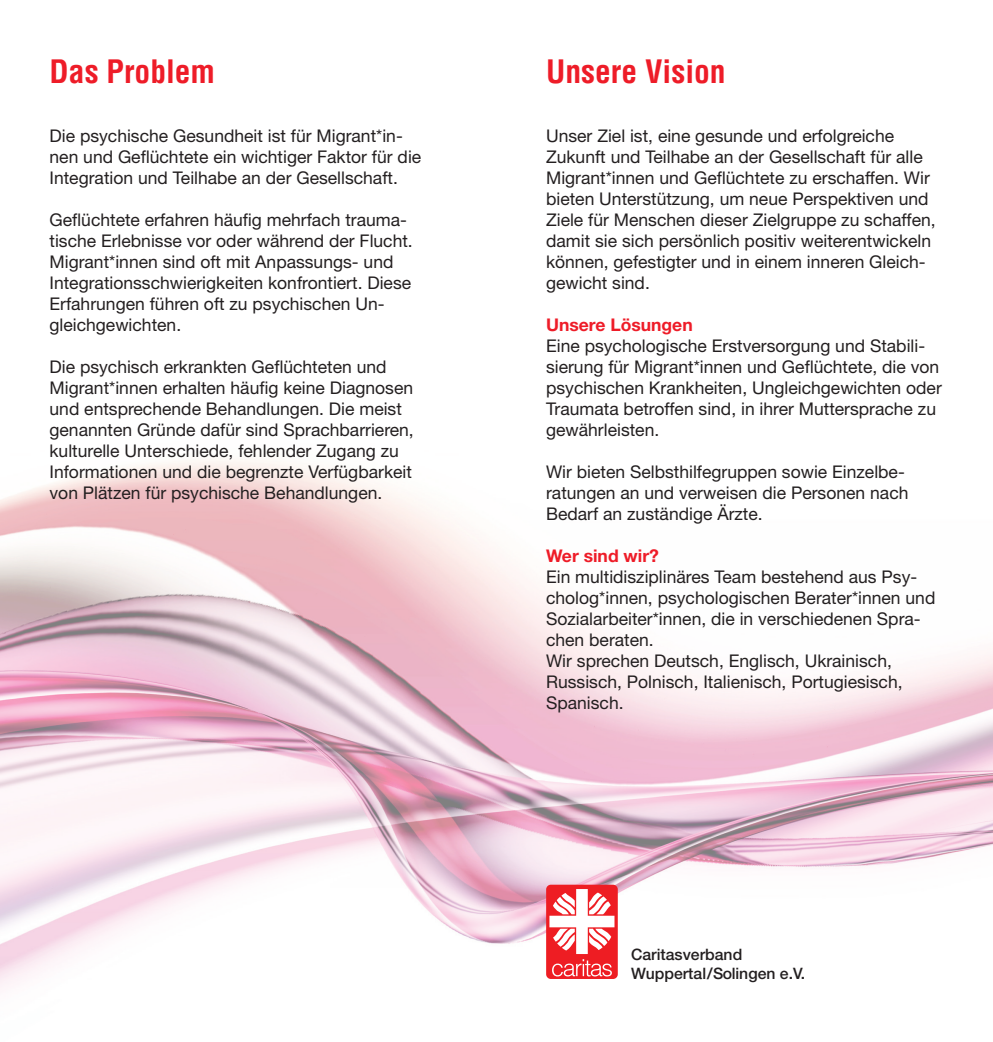
<style>
.page{position:relative;width:993px;height:1042px;background:#fff}
.page>*{position:absolute;margin:0;border:0;box-sizing:border-box;transform-origin:0 0}
.t1{font:700 condensed 31.5px "Helvetica";color:#ee1c28}
.t2{font:17.5px/21px "Helvetica Neue LT Pro";color:#231f20}
.t3{font:700 17.5px "Helvetica Neue LT Pro";color:#ee1c28}
.t4{font:500 15.75px/18.9px "Helvetica Neue";color:#231f20}
</style>
<div class="page">
<img style="left:0;top:459px;width:992px;height:529px">
<div style="left:546px;top:884px;width:71px;height:95px;background:#ee1d23;border-radius:5px"></div>
<svg style="left:549px;top:889px;width:65px;height:87px"></svg>
<h1 class="t1" style="left:50px;top:52px;width:167px">Das Problem</h1>
<p class="t2" style="left:49px;top:125px;width:373px">Die psychische Gesundheit ist für Migrant*in&shy;nen und Geflüchtete ein wichtiger Faktor für die<br>Integration und Teilhabe an der Gesellschaft.</p>
<p class="t2" style="left:49px;top:209px;width:364px">Geflüchtete erfahren häufig mehrfach trauma&shy;tische Erlebnisse vor oder während der Flucht.<br>Migrant*innen sind oft mit Anpassungs- und Integrationsschwierigkeiten konfrontiert. Diese Erfahrungen führen oft zu psychischen Un&shy;gleichgewichten.</p>
<p class="t2" style="left:49px;top:356px;width:366px">Die psychisch erkrankten Geflüchteten und Migrant*innen erhalten häufig keine Diagnosen und entsprechende Behandlungen. Die meist genannten Gründe dafür sind Sprachbarrieren, kulturelle Unterschiede, fehlender Zugang zu Informationen und die begrenzte Verfügbarkeit von Plätzen für psychische Behandlungen.</p>
<h1 class="t1" style="left:546px;top:52px;width:181px">Unsere Vision</h1>
<p class="t2" style="left:546px;top:125px;width:391px">Unser Ziel ist, eine gesunde und erfolgreiche Zukunft und Teilhabe an der Gesellschaft für alle Migrant*innen und Geflüchtete zu erschaffen. Wir bieten Unterstützung, um neue Perspektiven und Ziele für Menschen dieser Zielgruppe zu schaffen, damit sie sich persönlich positiv weiterentwickeln können, gefestigter und in einem inneren Gleich&shy;gewicht sind.</p>
<p class="t3" style="left:546px;top:314px;width:148px">Unsere Lösungen</p>
<p class="t2" style="left:546px;top:335px;width:397px">Eine psychologische Erstversorgung und Stabili&shy;sierung für Migrant*innen und Geflüchtete, die von psychischen Krankheiten, Ungleichgewichten oder Traumata betroffen sind, in ihrer Muttersprache zu gewährleisten.</p>
<p class="t2" style="left:546px;top:461px;width:364px">Wir bieten Selbsthilfegruppen sowie Einzelbe&shy;ratungen an und verweisen die Personen nach<br>Bedarf an zuständige Ärzte.</p>
<p class="t3" style="left:546px;top:545px;width:114px">Wer sind wir?</p>
<p class="t2" style="left:546px;top:566px;width:390px">Ein multidisziplinäres Team bestehend aus Psy&shy;cholog*innen, psychologischen Berater*innen und Sozialarbeiter*innen, die in verschiedenen Spra&shy;chen beraten.<br>Wir sprechen Deutsch, Englisch, Ukrainisch, Russisch, Polnisch, Italienisch, Portugiesisch, Spanisch.</p>
<p class="t4" style="left:631px;top:945px;width:175px">Caritasverband<br>Wuppertal/Solingen e.V.</p>
</div>
